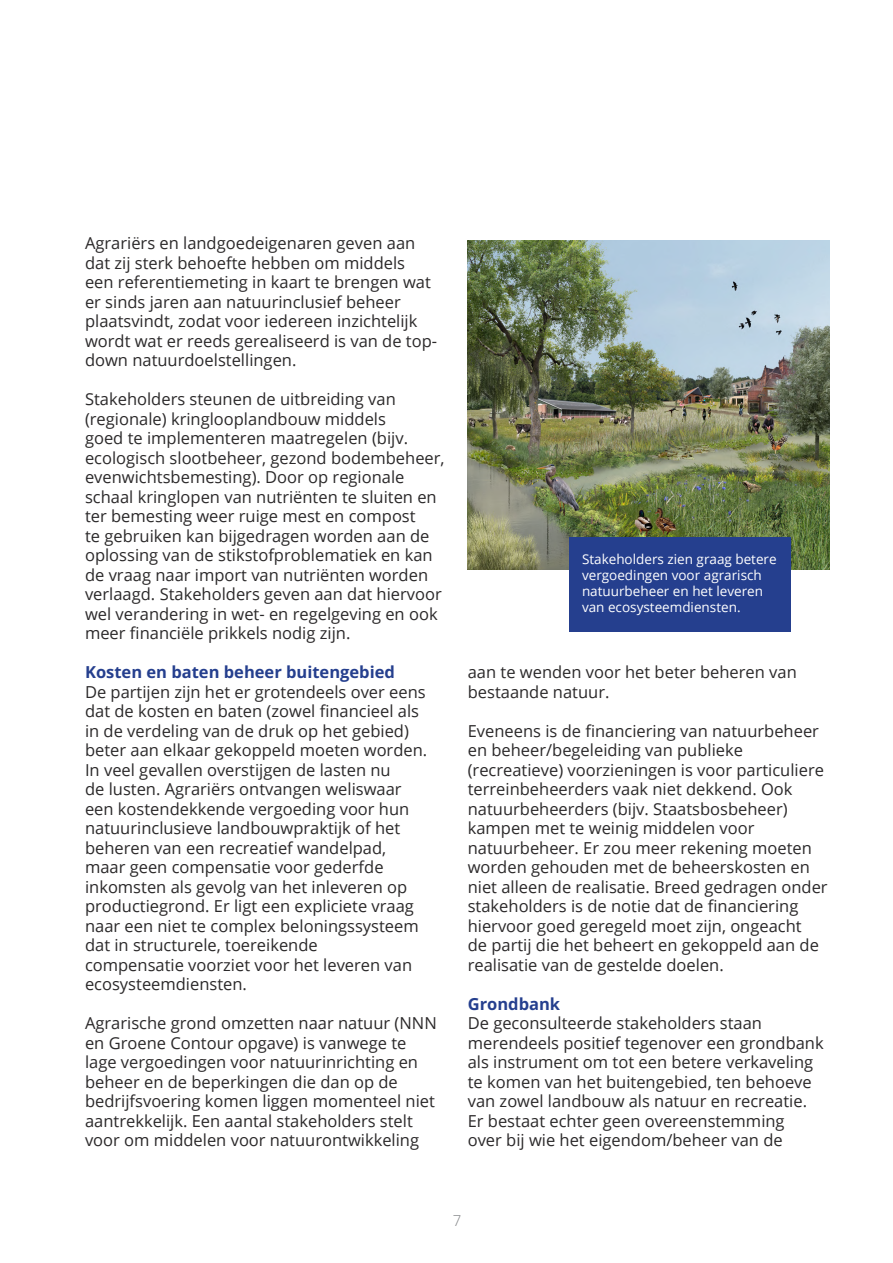
<style>
.page{position:relative;width:893px;height:1263px;background:#fff}
.page>*{position:absolute;margin:0;border:0;box-sizing:border-box;transform-origin:0 0}
.Platte_tekst{font:16.5px/19.5px "Open Sans";color:#2b292a}
.Tussenkop_1{font:700 16.5px "Open Sans";color:#253f8e}
.t1{font:300 15px "Open Sans";color:#808285}
.Bijschrift_wit{font:13.5px/16.2px "Open Sans";color:#fff}
</style>
<div class="page">
<img style="left:468px;top:241px;width:361px;height:328px">
<div style="left:570px;top:537px;width:221px;height:94px;background:#253f8e"></div>
<p class="Platte_tekst" style="left:85px;top:233px;width:354px">Agrariërs en landgoedeigenaren geven aan dat zij sterk behoefte hebben om middels een referentiemeting in kaart te brengen wat er sinds jaren aan natuurinclusief beheer plaatsvindt, zodat voor iedereen inzichtelijk wordt wat er reeds gerealiseerd is van de top&shy;down natuurdoelstellingen.</p>
<p class="Platte_tekst" style="left:85px;top:389px;width:361px">Stakeholders steunen de uitbreiding van (regionale) kringlooplandbouw middels<br>goed te implementeren maatregelen (bijv. ecologisch slootbeheer, gezond bodembeheer, evenwichtsbemesting). Door op regionale schaal kringlopen van nutriënten te sluiten en ter bemesting weer ruige mest en compost<br>te gebruiken kan bijgedragen worden aan de oplossing van de stikstofproblematiek en kan de vraag naar import van nutriënten worden verlaagd. Stakeholders geven aan dat hiervoor wel verandering in wet- en regelgeving en ook meer financiële prikkels nodig zijn.</p>
<h4 class="Tussenkop_1" style="left:85px;top:660px;width:311px">Kosten en baten beheer buitengebied</h4>
<p class="Platte_tekst" style="left:85px;top:681px;width:344px">De partijen zijn het er grotendeels over eens dat de kosten en baten (zowel financieel als in de verdeling van de druk op het gebied) beter aan elkaar gekoppeld moeten worden.<br>In veel gevallen overstijgen de lasten nu<br>de lusten. Agrariërs ontvangen weliswaar een kostendekkende vergoeding voor hun natuurinclusieve landbouwpraktijk of het beheren van een recreatief wandelpad, maar geen compensatie voor gederfde inkomsten als gevolg van het inleveren op productiegrond. Er ligt een expliciete vraag naar een niet te complex beloningssysteem dat in structurele, toereikende<br>compensatie voorziet voor het leveren van ecosysteemdiensten.</p>
<p class="Platte_tekst" style="left:85px;top:1013px;width:353px">Agrarische grond omzetten naar natuur (NNN en Groene Contour opgave) is vanwege te lage vergoedingen voor natuurinrichting en beheer en de beperkingen die dan op de bedrijfsvoering komen liggen momenteel niet aantrekkelijk. Een aantal stakeholders stelt voor om middelen voor natuurontwikkeling</p>
<p class="Bijschrift_wit" style="left:582px;top:550px;width:196px">Stakeholders zien graag betere vergoedingen voor agrarisch natuurbeheer en het leveren van ecosysteemdiensten.</p>
<p class="Platte_tekst" style="left:468px;top:662px;width:331px">aan te wenden voor het beter beheren van bestaande natuur.</p>
<p class="Platte_tekst" style="left:468px;top:720px;width:361px">Eveneens is de financiering van natuurbeheer en beheer/begeleiding van publieke (recreatieve) voorzieningen is voor particuliere terreinbeheerders vaak niet dekkend. Ook natuurbeheerders (bijv. Staatsbosbeheer) kampen met te weinig middelen voor natuurbeheer. Er zou meer rekening moeten worden gehouden met de beheerskosten en niet alleen de realisatie. Breed gedragen onder stakeholders is de notie dat de financiering hiervoor goed geregeld moet zijn, ongeacht<br>de partij die het beheert en gekoppeld aan de realisatie van de gestelde doelen.</p>
<h4 class="Tussenkop_1" style="left:468px;top:992px;width:94px">Grondbank</h4>
<p class="Platte_tekst" style="left:468px;top:1013px;width:357px">De geconsulteerde stakeholders staan merendeels positief tegenover een grondbank als instrument om tot een betere verkaveling te komen van het buitengebied, ten behoeve van zowel landbouw als natuur en recreatie.</p>
<p class="Platte_tekst" style="left:468px;top:1110px;width:318px">Er bestaat echter geen overeenstemming over bij wie het eigendom/beheer van de</p>
<p class="t1" style="left:453px;top:1210px;width:10px">7</p>
</div>
